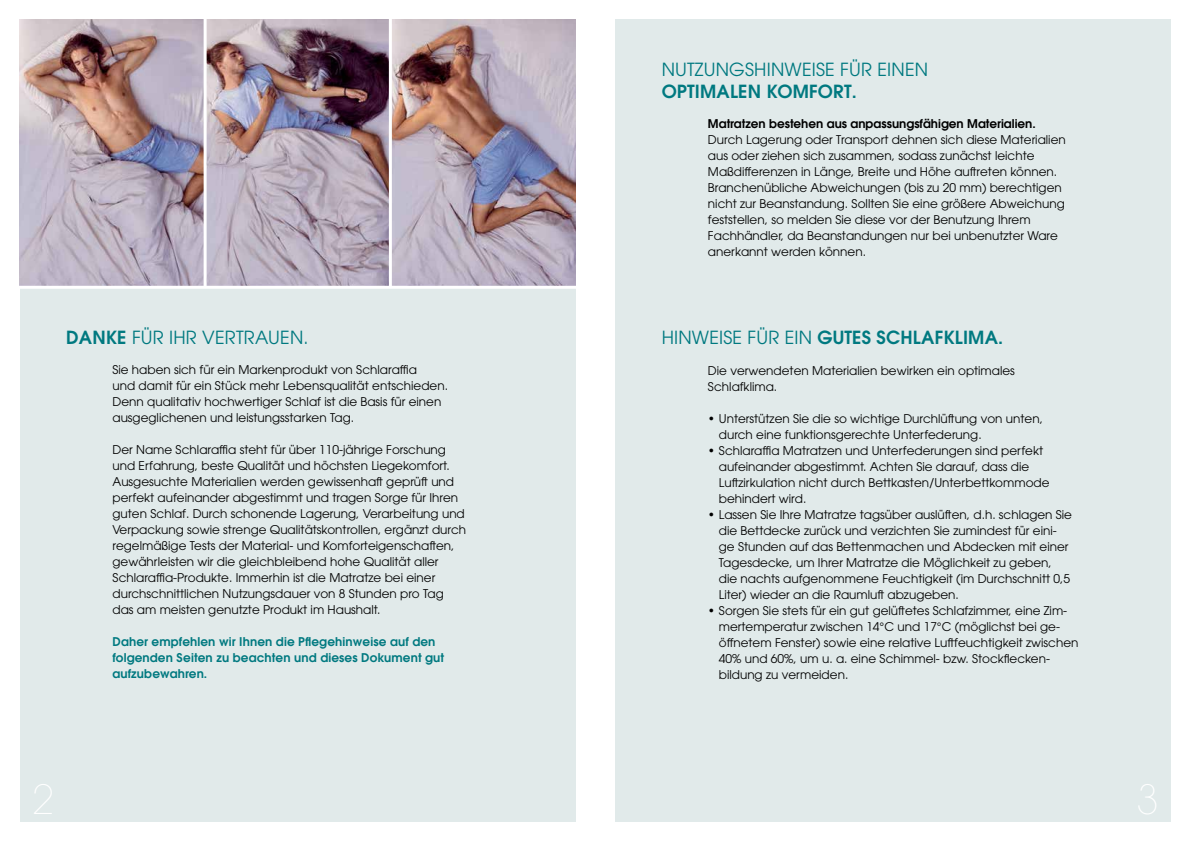
<style>
.page{position:relative;width:1191px;height:842px;background:#fff}
.page>*{position:absolute;margin:0;border:0;box-sizing:border-box;transform-origin:0 0}
.t1{font:200 40px "ITC Avant Garde Pro";color:#fff}
.t2{font:600 18px "ITC Avant Garde Pro";letter-spacing:.01em;color:#007980}
.t3{font:18px "ITC Avant Garde Pro";letter-spacing:.01em;color:#007980}
.t4{font:12px/16px "ITC Avant Garde Pro";color:#000}
.t5{font:600 12px/16px "ITC Avant Garde Pro";letter-spacing:.01em;color:#007980}
.t6{font:600 12px "ITC Avant Garde Pro";color:#000}
.s1{font-weight:600}
.s2{font-weight:400}
</style>
<div class="page">
<div style="left:20px;top:287px;width:555px;height:535px;background:#e1eaea"></div>
<img style="left:20px;top:20px;width:555px;height:266px">
<hr style="left:204px;top:0;width:3px;height:287px;background:#fff">
<hr style="left:0;top:286px;width:595px;height:3px;background:#fff">
<hr style="left:389px;top:0;width:3px;height:287px;background:#fff">
<div style="left:615px;top:20px;width:556px;height:802px;background:#e1eaea"></div>
<h2 class="t3" style="left:661px;top:59px;width:268px">NUTZUNGSHINWEISE FÜR EINEN</h2>
<h2 class="t2" style="left:661px;top:80px;width:197px">OPTIMALEN KOMFORT.</h2>
<h2 class="t3" style="left:66px;top:326px;width:244px"><span class="s1">DANKE</span> FÜR IHR VERTRAUEN.</h2>
<p class="t4" style="left:112px;top:362px;width:337px">Sie haben sich für ein Markenprodukt von Schlaraffia<br>und damit für ein Stück mehr Lebensqualität entschieden.<br>Denn qualitativ hochwertiger Schlaf ist die Basis für einen ausgeglichenen und leistungsstarken Tag.</p>
<p class="t4" style="left:112px;top:442px;width:355px">Der Name Schlaraffia steht für über 110-jährige Forschung und Erfahrung, beste Qualität und höchsten Liegekomfort.<br>Ausgesuchte Materialien werden gewissenhaft geprüft und perfekt aufeinander abgestimmt und tragen Sorge für Ihren guten Schlaf. Durch schonende Lagerung, Verarbeitung und Verpackung sowie strenge Qualitätskontrollen, ergänzt durch regelmäßige Tests der Material- und Komforteigenschaften, gewährleisten wir die gleichbleibend hohe Qualität aller Schlaraffia-Produkte. Immerhin ist die Matratze bei einer durchschnittlichen Nutzungsdauer von 8 Stunden pro Tag das am meisten genutzte Produkt im Haushalt.</p>
<p class="t5" style="left:112px;top:634px;width:333px">Daher empfehlen wir Ihnen die Pflegehinweise auf den folgenden Seiten zu beachten und dieses Dokument gut aufzubewahren.</p>
<p class="t6" style="left:708px;top:116px;width:329px">Matratzen bestehen aus anpassungsfähigen Materialien.</p>
<p class="t4" style="left:708px;top:132px;width:359px">Durch Lagerung oder Transport dehnen sich diese Materialien aus oder ziehen sich zusammen, sodass zunächst leichte Maßdifferenzen in Länge, Breite und Höhe auftreten können.<br>Branchenübliche Abweichungen (bis zu 20 mm) berechtigen nicht zur Beanstandung. Sollten Sie eine größere Abweichung feststellen, so melden Sie diese vor der Benutzung Ihrem Fachhändler, da Beanstandungen nur bei unbenutzter Ware anerkannt werden können.</p>
<h2 class="t2" style="left:661px;top:326px;width:343px"><span class="s2">HINWEISE FÜR EIN</span> GUTES SCHLAFKLIMA.</h2>
<p class="t4" style="left:708px;top:362px;width:308px">Die verwendeten Materialien bewirken ein optimales<br>Schlafklima.</p>
<p class="t4" style="left:719px;top:410px;width:326px;text-indent:-11px">• Unterstützen Sie die so wichtige Durchlüftung von unten, durch eine funktionsgerechte Unterfederung.</p>
<p class="t4" style="left:719px;top:442px;width:332px;text-indent:-11px">• Schlaraffia Matratzen und Unterfederungen sind perfekt aufeinander abgestimmt. Achten Sie darauf, dass die Luftzirkulation nicht durch Bettkasten/Unterbettkommode behindert wird.</p>
<p class="t4" style="left:719px;top:506px;width:355px;text-indent:-11px">• Lassen Sie Ihre Matratze tagsüber auslüften, d.h. schlagen Sie die Bettdecke zurück und verzichten Sie zumindest für eini&shy;ge Stunden auf das Bettenmachen und Abdecken mit einer Tagesdecke, um Ihrer Matratze die Möglichkeit zu geben, die nachts aufgenommene Feuchtigkeit (im Durchschnitt 0,5<br>Liter) wieder an die Raumluft abzugeben.</p>
<p class="t4" style="left:719px;top:602px;width:361px;text-indent:-11px">• Sorgen Sie stets für ein gut gelüftetes Schlafzimmer, eine Zim&shy;mertemperatur zwischen 14°C und 17°C (möglichst bei ge&shy;öffnetem Fenster) sowie eine relative Luftfeuchtigkeit zwischen 40% und 60%, um u. a. eine Schimmel- bzw. Stockflecken&shy;bildung zu vermeiden.</p>
<h1 class="t1" style="left:32px;top:774px;width:24px">2</h1>
<h1 class="t1" style="left:1136px;top:774px;width:24px">3</h1>
</div>
